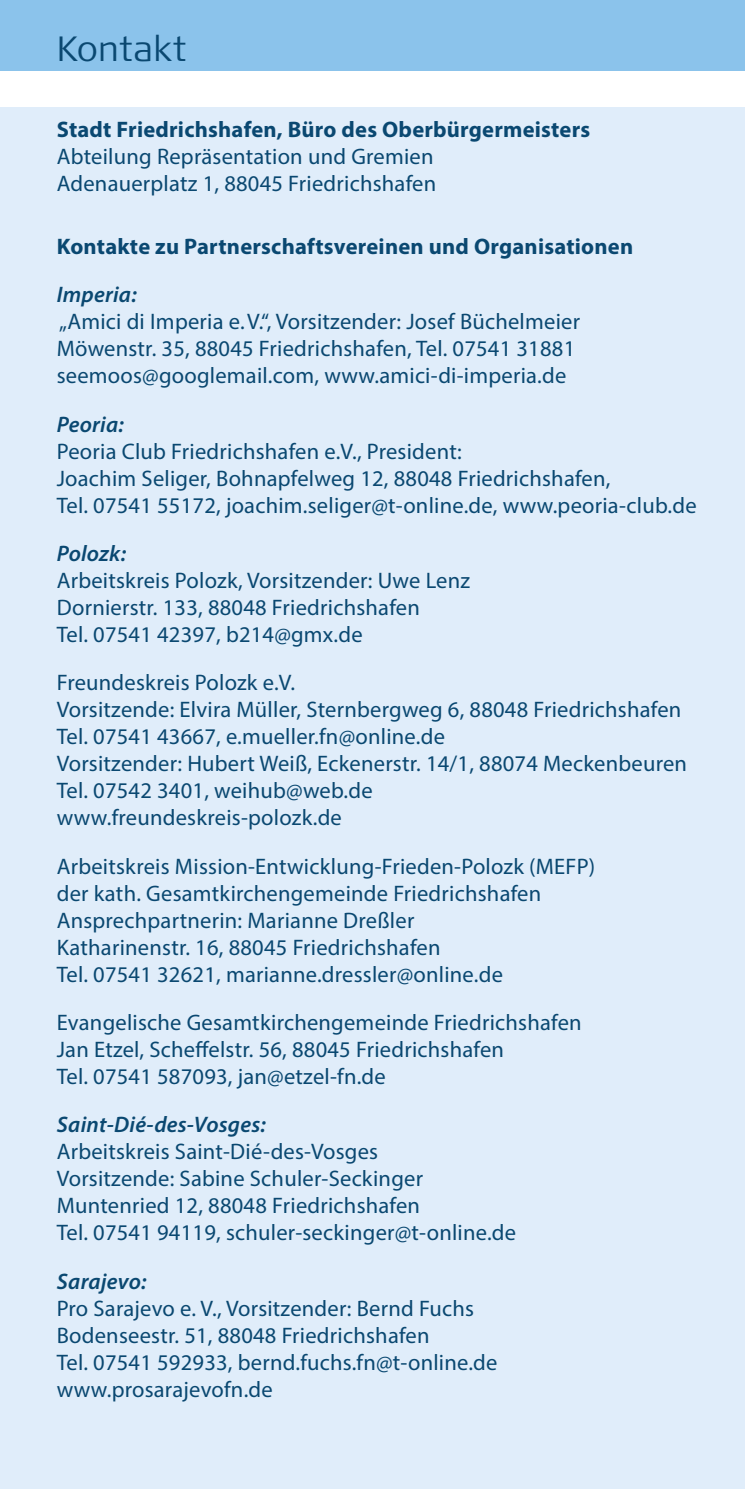
<style>
.page{position:relative;width:745px;height:1489px;background:#fff}
.page>*{position:absolute;margin:0;border:0;box-sizing:border-box;transform-origin:0 0}
.t1{font:300 35px "Signa OT";letter-spacing:.01em;color:#0a4871}
.t2{font:22.5px/27px "Myriad Pro";letter-spacing:.01em;color:#0a4871}
.t3{font:700 22.5px "Myriad Pro";letter-spacing:.01em;color:#0a4871}
.t4{font:italic 600 22.5px "Myriad Pro";letter-spacing:.01em;color:#0a4871}
</style>
<div class="page">
<hr style="left:744px;top:0;width:1px;height:1488px;background:#e0edfa">
<div style="left:0;top:0;width:744px;height:1488px;background:#e0edfa"></div>
<div style="left:0;top:0;width:744px;height:106px;background:#fff"></div>
<div style="left:0;top:0;width:744px;height:71px;background:#8bc3eb"></div>
<h1 class="t1" style="left:57px;top:28px;width:131px">Kontakt</h1>
<p class="t3" style="left:57px;top:115px;width:534px">Stadt Friedrichshafen, Büro des Oberbürgermeisters</p>
<p class="t2" style="left:57px;top:143px;width:381px">Abteilung Repräsentation und Gremien<br>Adenauerplatz 1, 88045 Friedrichshafen</p>
<p class="t3" style="left:57px;top:232px;width:577px">Kontakte zu Partnerschaftsvereinen und Organisationen</p>
<p class="t4" style="left:57px;top:280px;width:81px">Imperia:</p>
<p class="t2" style="left:57px;top:308px;width:524px">„Amici di Imperia e.V.“, Vorsitzender: Josef Büchelmeier<br>Möwenstr. 35, 88045 Friedrichshafen, Tel. 07541 31881 seemoos@googlemail.com, www.amici-di-imperia.de</p>
<p class="t4" style="left:57px;top:409px;width:69px">Peoria:</p>
<p class="t2" style="left:57px;top:437px;width:641px">Peoria Club Friedrichshafen e.V., President:<br>Joachim Seliger, Bohnapfelweg 12, 88048 Friedrichshafen,<br>Tel. 07541 55172, joachim.seliger@t-online.de, www.peoria-club.de</p>
<p class="t4" style="left:57px;top:539px;width:71px">Polozk:</p>
<p class="t2" style="left:57px;top:566px;width:414px">Arbeitskreis Polozk, Vorsitzender: Uwe Lenz<br>Dornierstr. 133, 88048 Friedrichshafen<br>Tel. 07541 42397, b214@gmx.de</p>
<p class="t2" style="left:57px;top:668px;width:631px">Freundeskreis Polozk e.V.<br>Vorsitzende: Elvira Müller, Sternbergweg 6, 88048 Friedrichshafen Tel. 07541 43667, e.mueller.fn@online.de<br>Vorsitzender: Hubert Weiß, Eckenerstr. 14/1, 88074 Meckenbeuren Tel. 07542 3401, weihub@web.de<br>www.freundeskreis-polozk.de</p>
<p class="t2" style="left:57px;top:852px;width:539px">Arbeitskreis Mission-Entwicklung-Frieden-Polozk (MEFP) der kath. Gesamtkirchengemeinde Friedrichshafen Ansprechpartnerin: Marianne Dreßler<br>Katharinenstr. 16, 88045 Friedrichshafen<br>Tel. 07541 32621, marianne.dressler@online.de</p>
<p class="t2" style="left:57px;top:1008px;width:526px">Evangelische Gesamtkirchengemeinde Friedrichshafen<br>Jan Etzel, Scheffelstr. 56, 88045 Friedrichshafen<br>Tel. 07541 587093, jan@etzel-fn.de</p>
<p class="t4" style="left:57px;top:1110px;width:210px">Saint-Dié-des-Vosges:</p>
<p class="t2" style="left:57px;top:1137px;width:460px">Arbeitskreis Saint-Dié-des-Vosges<br>Vorsitzende: Sabine Schuler-Seckinger Muntenried 12, 88048 Friedrichshafen<br>Tel. 07541 94119, schuler-seckinger@t-online.de</p>
<p class="t4" style="left:57px;top:1266px;width:91px">Sarajevo:</p>
<p class="t2" style="left:57px;top:1293px;width:442px">Pro Sarajevo e. V., Vorsitzender: Bernd Fuchs Bodenseestr. 51, 88048 Friedrichshafen<br>Tel. 07541 592933, bernd.fuchs.fn@t-online.de www.prosarajevofn.de</p>
</div>
